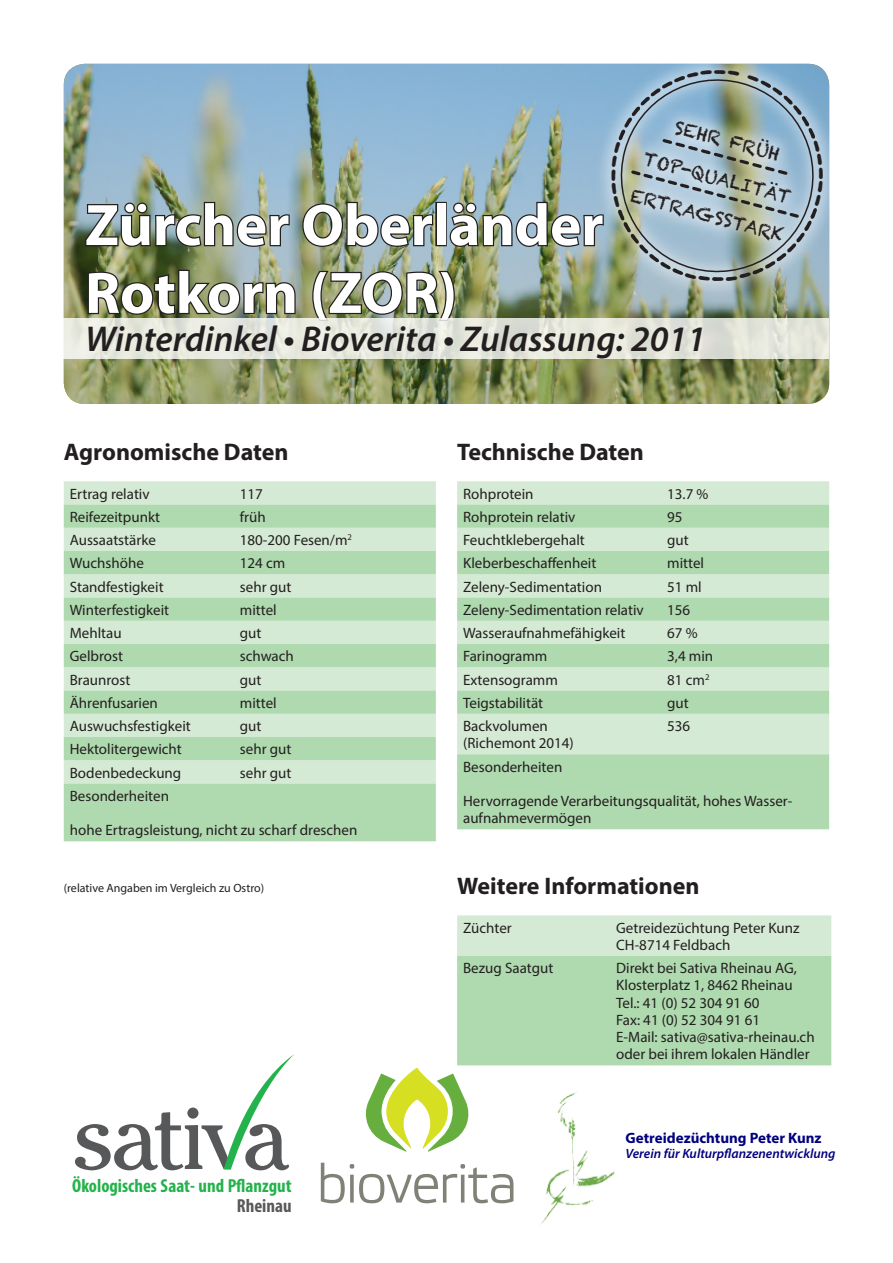
<style>
.page{position:relative;width:893px;height:1263px;background:#fff}
.page>*{position:absolute;margin:0;border:0;box-sizing:border-box;transform-origin:0 0}
.t1{font:700 58.95px/67.8px "Myriad Pro";color:#fff}
.t2{font:38.7px "Stamp";color:#231f20}
.t3{font:italic 600 36px "Myriad Pro";color:#231f20}
.t4{font:700 24px "Myriad Pro";color:#231f20}
.t5{font:700 condensed 18.9px "Myriad Pro";color:#23b24b}
.t6{font:700 condensed 18.9px "Myriad Pro";color:#57585a}
.t7{font:18px/38.5px "Chalkduster";color:#231f20;text-align:center}
.t8{font:15px/17.2px "Myriad Pro";color:#231f20}
.t9{font:700 15px "Myriad Pro";color:#000080}
.t10{font:italic 600 13.5px "Myriad Pro";color:#000080}
.t11{font:12px "Myriad Pro";color:#231f20}
</style>
<div class="page">
<svg style="left:75px;top:1054px;width:219px;height:116px"></svg>
<svg style="left:321px;top:1163px;width:192px;height:40px"></svg>
<img style="left:64px;top:64px;width:765px;height:340px">
<div style="left:64px;top:481px;width:372px;height:23px;background:#d5ead4"></div>
<svg style="left:64px;top:504px;width:372px;height:337px;background:#bfe0be"></svg>
<div style="left:457px;top:481px;width:372px;height:23px;background:#d5ead4"></div>
<svg style="left:457px;top:504px;width:372px;height:325px;background:#bfe0be"></svg>
<svg style="left:365px;top:915px;width:466px;height:237px"></svg>
<svg style="left:64px;top:318px;width:765px;height:41px;background:#e4e6dc"></svg>
<img style="left:533px;top:1088px;width:85px;height:137px">
<svg style="left:569px;top:63px;width:261px;height:261px;background:#a0becd"></svg>
<img style="left:84px;top:70px;width:746px;height:253px">
<h1 class="t1" style="left:85px;top:189px;width:520px">Zürcher Oberländer<br>Rotkorn (ZOR)</h1>
<p class="t7" style="left:656px;top:102px;width:159px;rotate:15deg">SEHR FRÜH<br>TOP-QUALITÄT<br>ERTRAGSSTARK</p>
<h2 class="t2" style="left:723px;top:307px;width:14px;rotate:180deg">-</h2>
<h3 class="t3" style="left:85px;top:316px;width:622px">Winterdinkel • Bioverita • Zulassung: 2011</h3>
<h3 class="t4" style="left:64px;top:436px;width:226px">Agronomische Daten</h3>
<p class="t8" style="left:70px;top:485px;width:81px">Ertrag relativ</p>
<p class="t8" style="left:240px;top:485px;width:25px">117</p>
<p class="t8" style="left:70px;top:508px;width:92px">Reifezeitpunkt</p>
<p class="t8" style="left:240px;top:508px;width:27px">früh</p>
<p class="t8" style="left:70px;top:531px;width:88px">Aussaatstärke</p>
<p class="t8" style="left:240px;top:531px;width:114px">180-200 Fesen/m<sup>2</sup></p>
<p class="t8" style="left:70px;top:554px;width:76px">Wuchshöhe</p>
<p class="t8" style="left:240px;top:554px;width:47px">124 cm</p>
<p class="t8" style="left:70px;top:578px;width:95px">Standfestigkeit</p>
<p class="t8" style="left:240px;top:578px;width:53px">sehr gut</p>
<p class="t8" style="left:70px;top:601px;width:101px">Winterfestigkeit</p>
<p class="t8" style="left:240px;top:601px;width:38px">mittel</p>
<p class="t8" style="left:70px;top:624px;width:53px">Mehltau</p>
<p class="t8" style="left:240px;top:624px;width:23px">gut</p>
<p class="t8" style="left:70px;top:647px;width:55px">Gelbrost</p>
<p class="t8" style="left:240px;top:647px;width:56px">schwach</p>
<p class="t8" style="left:70px;top:671px;width:62px">Braunrost</p>
<p class="t8" style="left:240px;top:671px;width:23px">gut</p>
<p class="t8" style="left:70px;top:694px;width:90px">Ährenfusarien</p>
<p class="t8" style="left:240px;top:694px;width:38px">mittel</p>
<p class="t8" style="left:70px;top:717px;width:123px">Auswuchsfestigkeit</p>
<p class="t8" style="left:240px;top:717px;width:23px">gut</p>
<p class="t8" style="left:70px;top:740px;width:114px">Hektolitergewicht</p>
<p class="t8" style="left:240px;top:740px;width:53px">sehr gut</p>
<p class="t8" style="left:70px;top:764px;width:113px">Bodenbedeckung</p>
<p class="t8" style="left:240px;top:764px;width:53px">sehr gut</p>
<p class="t8" style="left:70px;top:787px;width:101px">Besonderheiten</p>
<p class="t8" style="left:70px;top:821px;width:289px">hohe Ertragsleistung, nicht zu scharf dreschen</p>
<p class="t11" style="left:64px;top:881px;width:202px">(relative Angaben im Vergleich zu Ostro)</p>
<p class="t5" style="left:72px;top:1174px;width:221px">Ökologisches Saat- und Pflanzgut</p>
<p class="t6" style="left:237px;top:1194px;width:56px">Rheinau</p>
<h3 class="t4" style="left:457px;top:436px;width:188px">Technische Daten</h3>
<p class="t8" style="left:463px;top:485px;width:72px">Rohprotein</p>
<p class="t8" style="left:667px;top:485px;width:43px">13.7 %</p>
<p class="t8" style="left:463px;top:508px;width:114px">Rohprotein relativ</p>
<p class="t8" style="left:667px;top:508px;width:17px">95</p>
<p class="t8" style="left:463px;top:531px;width:123px">Feuchtklebergehalt</p>
<p class="t8" style="left:667px;top:531px;width:23px">gut</p>
<p class="t8" style="left:463px;top:554px;width:135px">Kleberbeschaffenheit</p>
<p class="t8" style="left:667px;top:554px;width:38px">mittel</p>
<p class="t8" style="left:463px;top:578px;width:140px">Zeleny-Sedimentation</p>
<p class="t8" style="left:667px;top:578px;width:36px">51 ml</p>
<p class="t8" style="left:463px;top:601px;width:182px">Zeleny-Sedimentation relativ</p>
<p class="t8" style="left:667px;top:601px;width:25px">156</p>
<p class="t8" style="left:463px;top:624px;width:164px">Wasseraufnahmefähigkeit</p>
<p class="t8" style="left:667px;top:624px;width:32px">67 %</p>
<p class="t8" style="left:463px;top:647px;width:86px">Farinogramm</p>
<p class="t8" style="left:667px;top:647px;width:48px">3,4 min</p>
<p class="t8" style="left:463px;top:671px;width:96px">Extensogramm</p>
<p class="t8" style="left:667px;top:671px;width:44px">81 cm<sup>2</sup></p>
<p class="t8" style="left:463px;top:694px;width:82px">Teigstabilität</p>
<p class="t8" style="left:667px;top:694px;width:23px">gut</p>
<p class="t8" style="left:463px;top:717px;width:112px">Backvolumen (Richemont 2014)</p>
<p class="t8" style="left:667px;top:717px;width:25px">536</p>
<p class="t8" style="left:463px;top:758px;width:101px">Besonderheiten</p>
<p class="t8" style="left:463px;top:792px;width:331px">Hervorragende Verarbeitungsqualität, hohes Wasser&shy;aufnahmevermögen</p>
<h3 class="t4" style="left:457px;top:871px;width:244px">Weitere Informationen</h3>
<p class="t8" style="left:463px;top:919px;width:50px">Züchter</p>
<p class="t8" style="left:616px;top:919px;width:185px">Getreidezüchtung Peter Kunz<br>CH-8714 Feldbach</p>
<p class="t8" style="left:463px;top:959px;width:92px">Bezug Saatgut</p>
<p class="t8" style="left:616px;top:959px;width:200px">Direkt bei Sativa Rheinau AG,<br>Klosterplatz 1, 8462 Rheinau<br>Tel.: 41 (0) 52 304 91 60<br>Fax: 41 (0) 52 304 91 61<br>E-Mail: sativa@sativa-rheinau.ch oder bei ihrem lokalen Händler</p>
<p class="t9" style="left:625px;top:1128px;width:198px">Getreidezüchtung Peter Kunz</p>
<p class="t10" style="left:625px;top:1145px;width:212px">Verein für Kulturpflanzenentwicklung</p>
</div>
